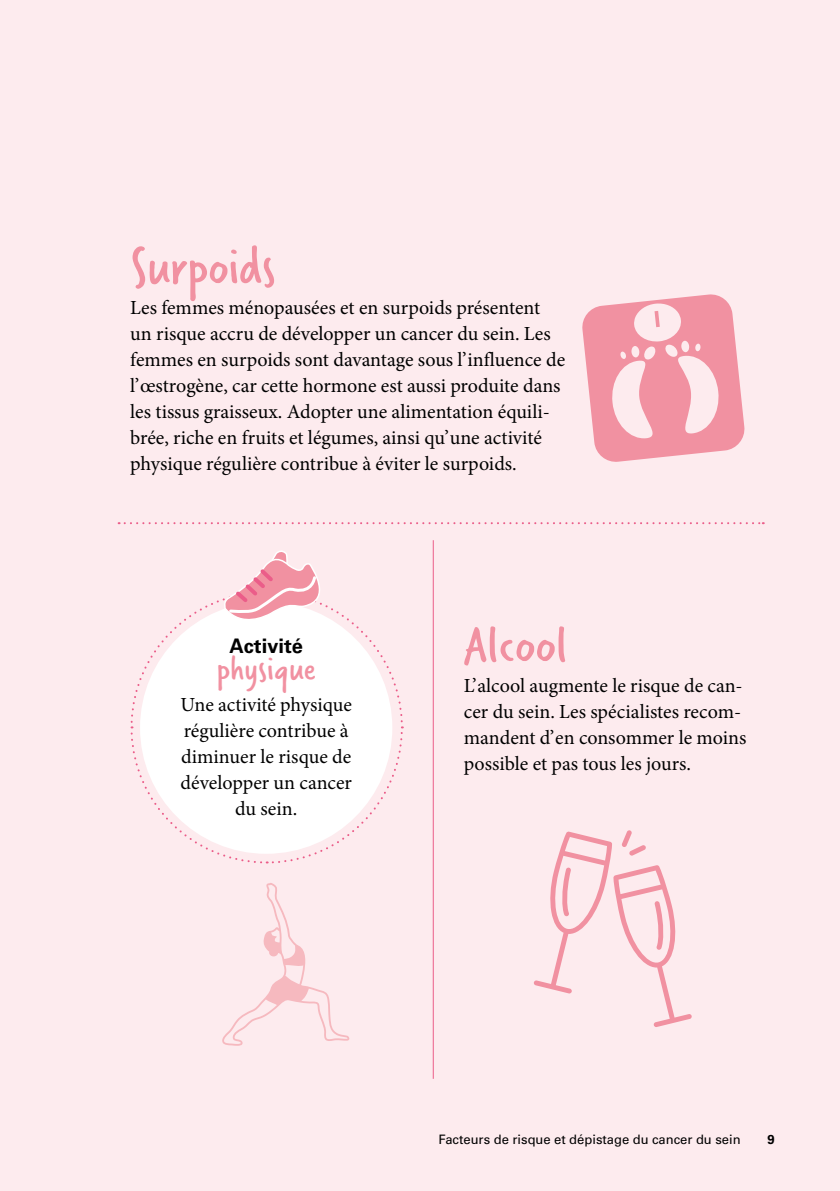
<style>
.page{position:relative;width:840px;height:1191px;background:#fff}
.page>*{position:absolute;margin:0;border:0;box-sizing:border-box;transform-origin:0 0}
.t1{font:56px "Verveine";color:#f191a1}
.t2{font:36px "Verveine";letter-spacing:.005em;color:#f191a1}
.t3{font:20px/26px "Minion Pro";color:#000}
.t4{font:700 20px "Univers LT Std";letter-spacing:.005em;color:#000}
.t5{font:13px "Univers LT Std";color:#000}
.t6{font:700 13px "Univers LT Std";color:#000}
</style>
<div class="page">
<div style="left:0;top:0;width:839px;height:1191px;background:#fdebee"></div>
<svg style="left:582px;top:294px;width:163px;height:168px"></svg>
<svg style="left:534px;top:830px;width:157px;height:197px"></svg>
<svg style="left:130px;top:551px;width:273px;height:313px"></svg>
<svg style="left:222px;top:883px;width:127px;height:162px"></svg>
<svg style="left:118px;top:522px;width:645px;height:2px"></svg>
<hr style="left:432px;top:540px;width:1px;height:538px;background:#eb5d89">
<h1 class="t1" style="left:130px;top:228px;width:146px">Surpoids</h1>
<p class="t3" style="left:130px;top:295px;width:436px">Les femmes ménopausées et en surpoids présentent un risque accru de développer un cancer du sein. Les femmes en surpoids sont davantage sous l’influence de l’œstrogène, car cette hormone est aussi produite dans les tissus graisseux. Adopter une alimentation équili&shy;brée, riche en fruits et légumes, ainsi qu’une activité physique régulière contribue à éviter le surpoids.</p>
<p class="t4" style="left:229px;top:634px;width:75px">Activité</p>
<h2 class="t2" style="left:217px;top:644px;width:100px">physique</h2>
<p class="t3" style="left:180px;top:691px;width:173px;text-align:center">Une activité physique régulière contribue à diminuer le risque de développer un cancer du sein.</p>
<h1 class="t1" style="left:463px;top:606px;width:105px">Alcool</h1>
<p class="t3" style="left:463px;top:673px;width:284px">L’alcool augmente le risque de can&shy;cer du sein. Les spécialistes recom&shy;mandent d’en consommer le moins possible et pas tous les jours.</p>
<p class="t5" style="left:438px;top:1132px;width:303px">Facteurs de risque et dépistage du cancer du sein</p>
<p class="t6" style="left:767px;top:1132px;width:9px">9</p>
</div>
